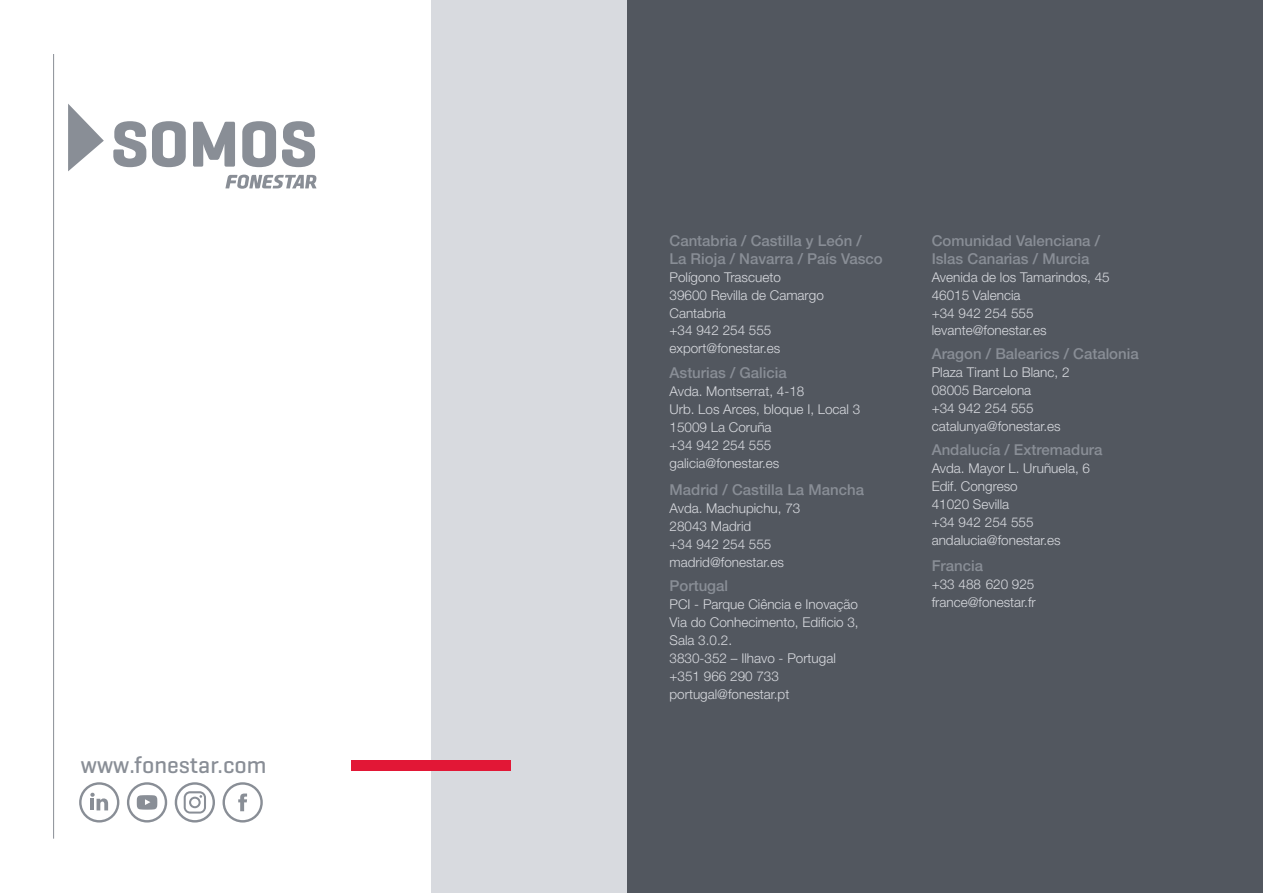
<style>
.page{position:relative;width:1263px;height:893px;background:#fff}
.page>*{position:absolute;margin:0;border:0;box-sizing:border-box;transform-origin:0 0}
.t1{font:500 23.85px "Geogrotesque";color:#898e96}
.t2{font:500 15px/18px "Helvetica Neue LT Pro";color:#898e96}
.t3{font:300 13.5px/18px "Helvetica Neue LT Pro";color:#d8dadf}
</style>
<div class="page">
<div style="left:431px;top:0;width:196px;height:893px;background:#d8dadf"></div>
<hr style="left:53px;top:54px;width:1px;height:785px;background:#898e96">
<svg style="left:223px;top:782px;width:40px;height:40px"></svg>
<svg style="left:79px;top:782px;width:40px;height:40px"></svg>
<svg style="left:127px;top:782px;width:40px;height:40px"></svg>
<svg style="left:175px;top:782px;width:40px;height:40px"></svg>
<svg style="left:225px;top:175px;width:92px;height:14px"></svg>
<svg style="left:113px;top:121px;width:33px;height:46px"></svg>
<svg style="left:152px;top:121px;width:34px;height:46px"></svg>
<svg style="left:193px;top:122px;width:42px;height:45px"></svg>
<svg style="left:242px;top:121px;width:34px;height:46px"></svg>
<svg style="left:282px;top:121px;width:33px;height:46px"></svg>
<svg style="left:68px;top:104px;width:36px;height:67px"></svg>
<div style="left:627px;top:0;width:636px;height:893px;background:#52575f"></div>
<div style="left:352px;top:760px;width:159px;height:11px;background:#e21736"></div>
<h1 class="t1" style="left:81px;top:749px;width:187px">www.fonestar.com</h1>
<p class="t2" style="left:669px;top:231px;width:215px">Cantabria / Castilla y León /<br>La Rioja / Navarra / País Vasco</p>
<p class="t3" style="left:669px;top:267px;width:156px">Polígono Trascueto<br>39600 Revilla de Camargo<br>Cantabria<br>+34 942 254 555 export@fonestar.es</p>
<p class="t2" style="left:669px;top:364px;width:119px">Asturias / Galicia</p>
<p class="t3" style="left:669px;top:382px;width:192px">Avda. Montserrat, 4-18<br>Urb. Los Arces, bloque I, Local 3<br>15009 La Coruña<br>+34 942 254 555 galicia@fonestar.es</p>
<p class="t2" style="left:669px;top:481px;width:196px">Madrid / Castilla La Mancha</p>
<p class="t3" style="left:669px;top:499px;width:132px">Avda. Machupichu, 73<br>28043 Madrid<br>+34 942 254 555 madrid@fonestar.es</p>
<p class="t2" style="left:669px;top:576px;width:60px">Portugal</p>
<p class="t3" style="left:669px;top:595px;width:191px">PCI - Parque Ciência e Inovação<br>Via do Conhecimento, Edificio 3,<br>Sala 3.0.2.<br>3830-352 – Ilhavo - Portugal +351 966 290 733 portugal@fonestar.pt</p>
<p class="t2" style="left:932px;top:231px;width:170px">Comunidad Valenciana /<br>Islas Canarias / Murcia</p>
<p class="t3" style="left:932px;top:267px;width:180px">Avenida de los Tamarindos, 45<br>46015 Valencia<br>+34 942 254 555 levante@fonestar.es</p>
<p class="t2" style="left:932px;top:344px;width:209px">Aragon / Balearics / Catalonia</p>
<p class="t3" style="left:932px;top:363px;width:139px">Plaza Tirant Lo Blanc, 2<br>08005 Barcelona<br>+34 942 254 555 catalunya@fonestar.es</p>
<p class="t2" style="left:932px;top:441px;width:172px">Andalucía / Extremadura</p>
<p class="t3" style="left:932px;top:459px;width:160px">Avda. Mayor L. Uruñuela, 6<br>Edif. Congreso<br>41020 Sevilla<br>+34 942 254 555 andalucia@fonestar.es</p>
<p class="t2" style="left:932px;top:557px;width:53px">Francia</p>
<p class="t3" style="left:932px;top:575px;width:106px">+33 488 620 925 france@fonestar.fr</p>
</div>
